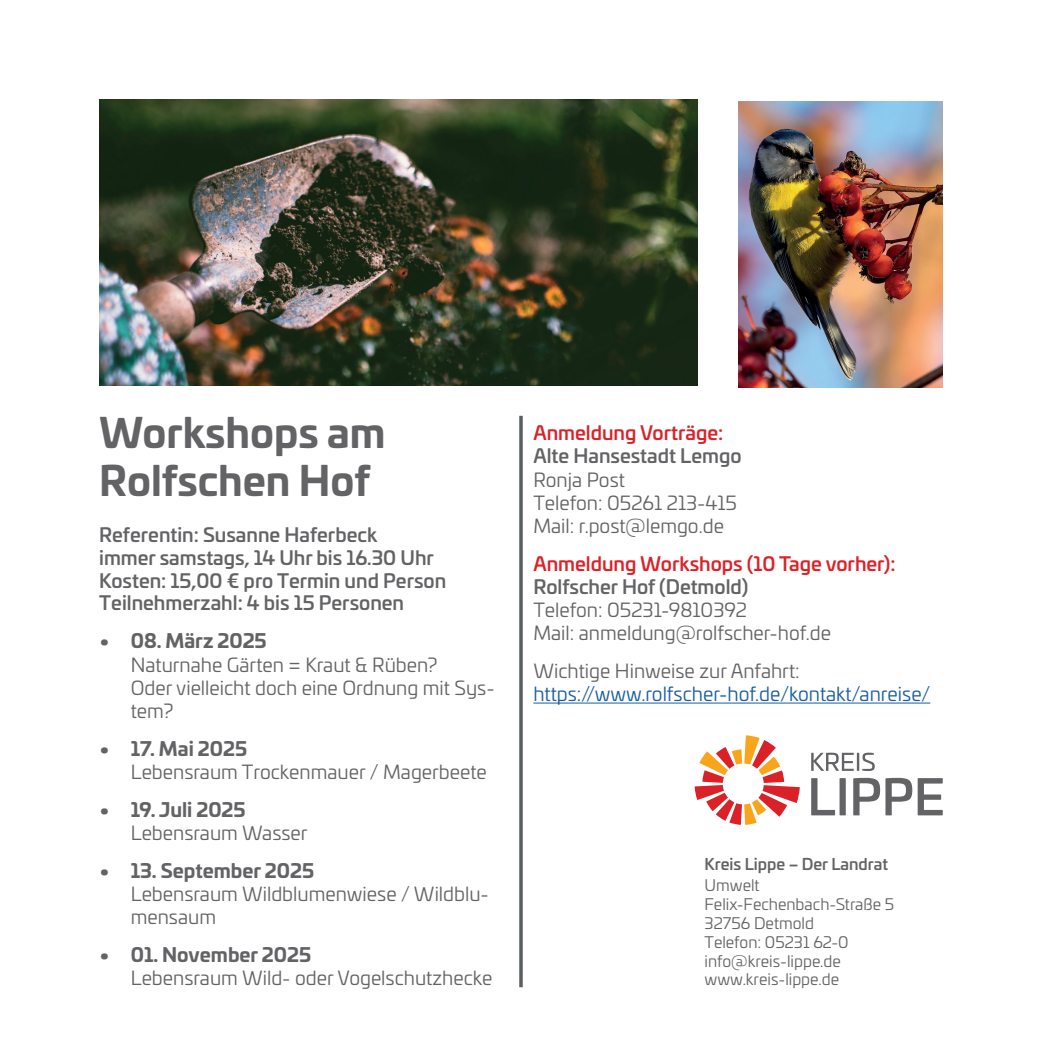
<style>
.page{position:relative;width:1042px;height:1042px;background:#fff}
.page>*{position:absolute;margin:0;border:0;box-sizing:border-box;transform-origin:0 0}
.t1{font:700 40.25px/48.3px "Univia Pro";color:#636366}
.t2{font:19.25px/23.1px "Univia Pro";color:#636366}
.t3{font:500 19.25px/22.8px "Univia Pro";color:#636366}
.t4{font:700 19.25px "Univia Pro";color:#636366}
.t5{font:500 19.25px "Univia Pro";color:#dc2128}
.t6{font:19.25px "Univia Pro";color:#175d9e}
.t7{font:15.75px/18.9px "Univia Pro";color:#636366}
.t8{font:500 15.75px "Univia Pro";color:#636366}
</style>
<div class="page">
<img style="left:99px;top:99px;width:599px;height:287px">
<img style="left:738px;top:101px;width:205px;height:287px">
<svg style="left:811px;top:778px;width:24px;height:37px"></svg>
<div style="left:839px;top:778px;width:7px;height:37px;background:#636366"></div>
<svg style="left:853px;top:778px;width:90px;height:37px"></svg>
<svg style="left:811px;top:752px;width:63px;height:19px"></svg>
<svg style="left:694px;top:735px;width:106px;height:90px"></svg>
<hr style="left:533px;top:702px;width:397px;height:1px;background:#175d9e">
<svg style="left:519px;top:416px;width:4px;height:571px;background:#6e7273"></svg>
<h1 class="t1" style="left:99px;top:405px;width:288px">Workshops am<br>Rolfschen Hof</h1>
<p class="t3" style="left:99px;top:522px;width:348px">Referentin: Susanne Haferbeck<br>immer samstags, 14 Uhr bis 16.30 Uhr Kosten: 15,00 € pro Termin und Person Teilnehmerzahl: 4 bis 15 Personen</p>
<p class="t4" style="left:99px;top:626px;width:169px">• 08. März 2025</p>
<p class="t2" style="left:131px;top:652px;width:365px">Naturnahe Gärten = Kraut &amp; Rüben?<br>Oder vielleicht doch eine Ordnung mit Sys&shy;tem?</p>
<p class="t4" style="left:99px;top:733px;width:149px">• 17. Mai 2025</p>
<p class="t2" style="left:131px;top:759px;width:358px">Lebensraum Trockenmauer / Magerbeete</p>
<p class="t4" style="left:99px;top:794px;width:148px">• 19. Juli 2025</p>
<p class="t2" style="left:131px;top:820px;width:178px">Lebensraum Wasser</p>
<p class="t4" style="left:99px;top:855px;width:216px">• 13. September 2025</p>
<p class="t2" style="left:131px;top:881px;width:360px">Lebensraum Wildblumenwiese / Wildblu&shy;mensaum</p>
<p class="t4" style="left:99px;top:939px;width:214px">• 01. November 2025</p>
<p class="t2" style="left:131px;top:966px;width:363px">Lebensraum Wild- oder Vogelschutzhecke</p>
<p class="t5" style="left:533px;top:418px;width:191px">Anmeldung Vorträge:</p>
<p class="t3" style="left:533px;top:444px;width:210px">Alte Hansestadt Lemgo</p>
<p class="t2" style="left:533px;top:467px;width:205px">Ronja Post<br>Telefon: 05261 213-415<br>Mail: r.post@lemgo.de</p>
<p class="t5" style="left:533px;top:548px;width:364px">Anmeldung Workshops (10 Tage vorher):</p>
<p class="t3" style="left:533px;top:574px;width:217px">Rolfscher Hof (Detmold)</p>
<p class="t2" style="left:533px;top:597px;width:299px">Telefon: 05231-9810392<br>Mail: anmeldung@rolfscher-hof.de</p>
<p class="t2" style="left:533px;top:658px;width:268px">Wichtige Hinweise zur Anfahrt:</p>
<p class="t6" style="left:533px;top:680px;width:398px">https://www.rolfscher-hof.de/kontakt/anreise/</p>
<p class="t8" style="left:704px;top:851px;width:185px">Kreis Lippe – Der Landrat</p>
<p class="t7" style="left:704px;top:875px;width:191px">Umwelt<br>Felix-Fechenbach-Straße 5<br>32756 Detmold<br>Telefon: 05231 62-0 info@kreis-lippe.de www.kreis-lippe.de</p>
</div>
